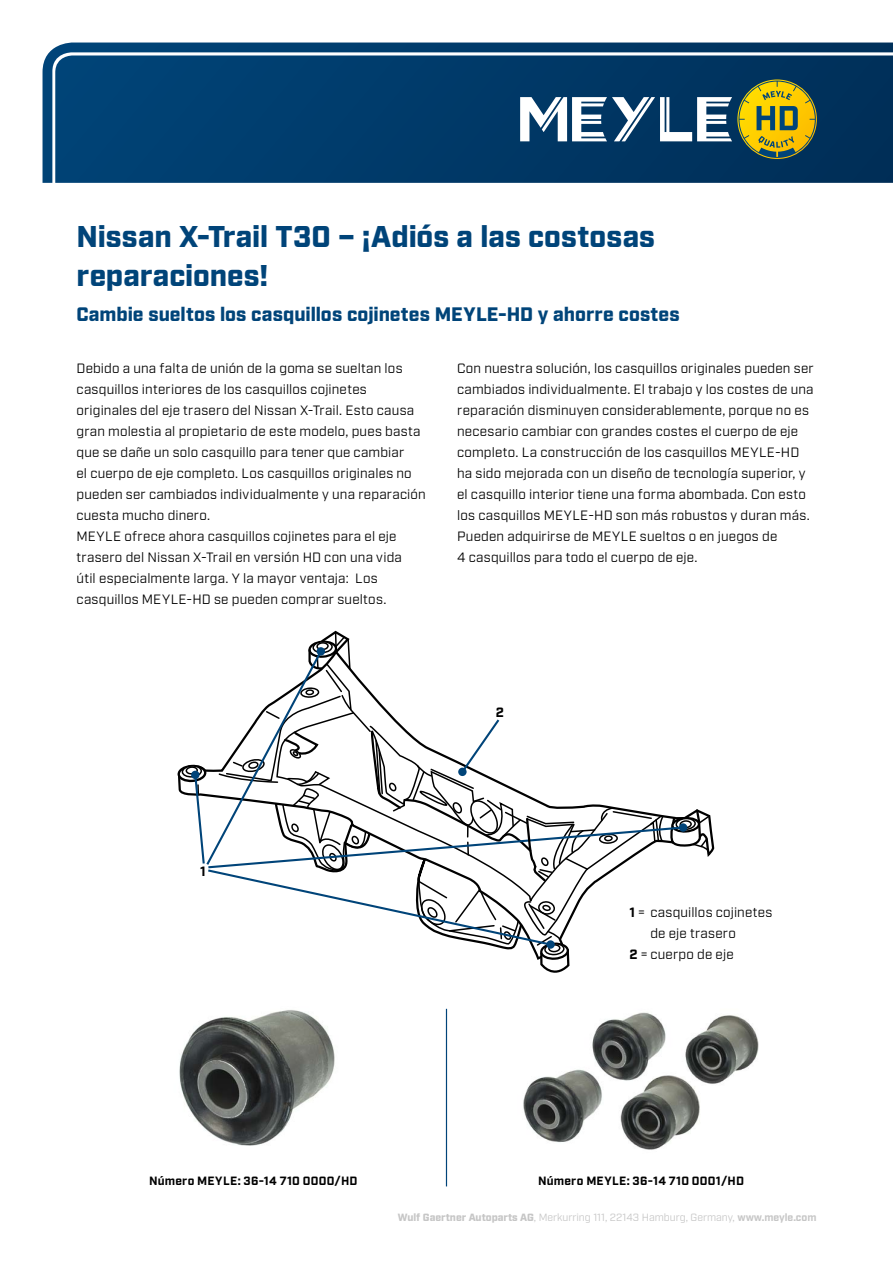
<style>
.page{position:relative;width:893px;height:1263px;background:#fff}
.page>*{position:absolute;margin:0;border:0;box-sizing:border-box;transform-origin:0 0}
.t1{font:900 30px/39px "Industry";color:#004479}
.t2{font:900 19.5px "Industry";letter-spacing:.005em;color:#004479}
.t3{font:13.5px/21px "Industry";letter-spacing:.01em;color:#000}
.t4{font:700 13.5px "Industry";color:#000}
.t5{font:700 12px "Industry";letter-spacing:.02em;color:#000}
.t6{font:10.5px "Industry";color:#c6c6c6}
.s1{font-weight:700}
.s2{font-weight:900}
</style>
<div class="page">
<svg style="left:177px;top:630px;width:537px;height:557px"></svg>
<img style="left:177px;top:988px;width:198px;height:177px">
<img style="left:518px;top:1001px;width:241px;height:179px">
<svg style="left:43px;top:43px;width:850px;height:140px;background:#09416e"></svg>
<svg style="left:738px;top:81px;width:78px;height:77px;background:#9b9429"></svg>
<svg style="left:520px;top:97px;width:212px;height:44px"></svg>
<h1 class="t1" style="left:77px;top:219px;width:580px">Nissan X-Trail T30 – ¡Adiós a las costosas reparaciones!</h1>
<h2 class="t2" style="left:77px;top:302px;width:605px">Cambie sueltos los casquillos cojinetes MEYLE-HD y ahorre costes</h2>
<p class="t3" style="left:77px;top:358px;width:351px">Debido a una falta de unión de la goma se sueltan los casquillos interiores de los casquillos cojinetes originales del eje trasero del Nissan X-Trail. Esto causa gran molestia al propietario de este modelo, pues basta que se dañe un solo casquillo para tener que cambiar<br>el cuerpo de eje completo. Los casquillos originales no pueden ser cambiados individualmente y una reparación cuesta mucho dinero.<br>MEYLE ofrece ahora casquillos cojinetes para el eje trasero del Nissan X-Trail en versión HD con una vida<br>útil especialmente larga. Y la mayor ventaja: Los casquillos MEYLE-HD se pueden comprar sueltos.</p>
<p class="t3" style="left:457px;top:358px;width:358px">Con nuestra solución, los casquillos originales pueden ser cambiados individualmente. El trabajo y los costes de una reparación disminuyen considerablemente, porque no es necesario cambiar con grandes costes el cuerpo de eje completo. La construcción de los casquillos MEYLE-HD ha sido mejorada con un diseño de tecnología superior, y el casquillo interior tiene una forma abombada. Con esto los casquillos MEYLE-HD son más robustos y duran más.<br>Pueden adquirirse de MEYLE sueltos o en juegos de<br>4 casquillos para todo el cuerpo de eje.</p>
<p class="t4" style="left:200px;top:863px;width:7px">1</p>
<p class="t4" style="left:496px;top:704px;width:10px">2</p>
<p class="t3" style="left:629px;top:902px;width:144px"><span class="s1">1</span> = casquillos cojinetes</p>
<p class="t3" style="left:650px;top:923px;width:87px">de eje trasero</p>
<p class="t3" style="left:629px;top:944px;width:106px"><span class="s1">2</span> = cuerpo de eje</p>
<p class="t5" style="left:149px;top:1174px;width:210px">Número MEYLE: 36-14 710 0000/HD</p>
<p class="t5" style="left:538px;top:1174px;width:207px">Número MEYLE: 36-14 710 0001/HD</p>
<p class="t6" style="left:398px;top:1211px;width:420px"><span class="s2">Wulf Gaertner Autoparts AG</span>, Merkurring 111, 22143 Hamburg, Germany, <span class="s1">www.meyle.com</span></p>
</div>
